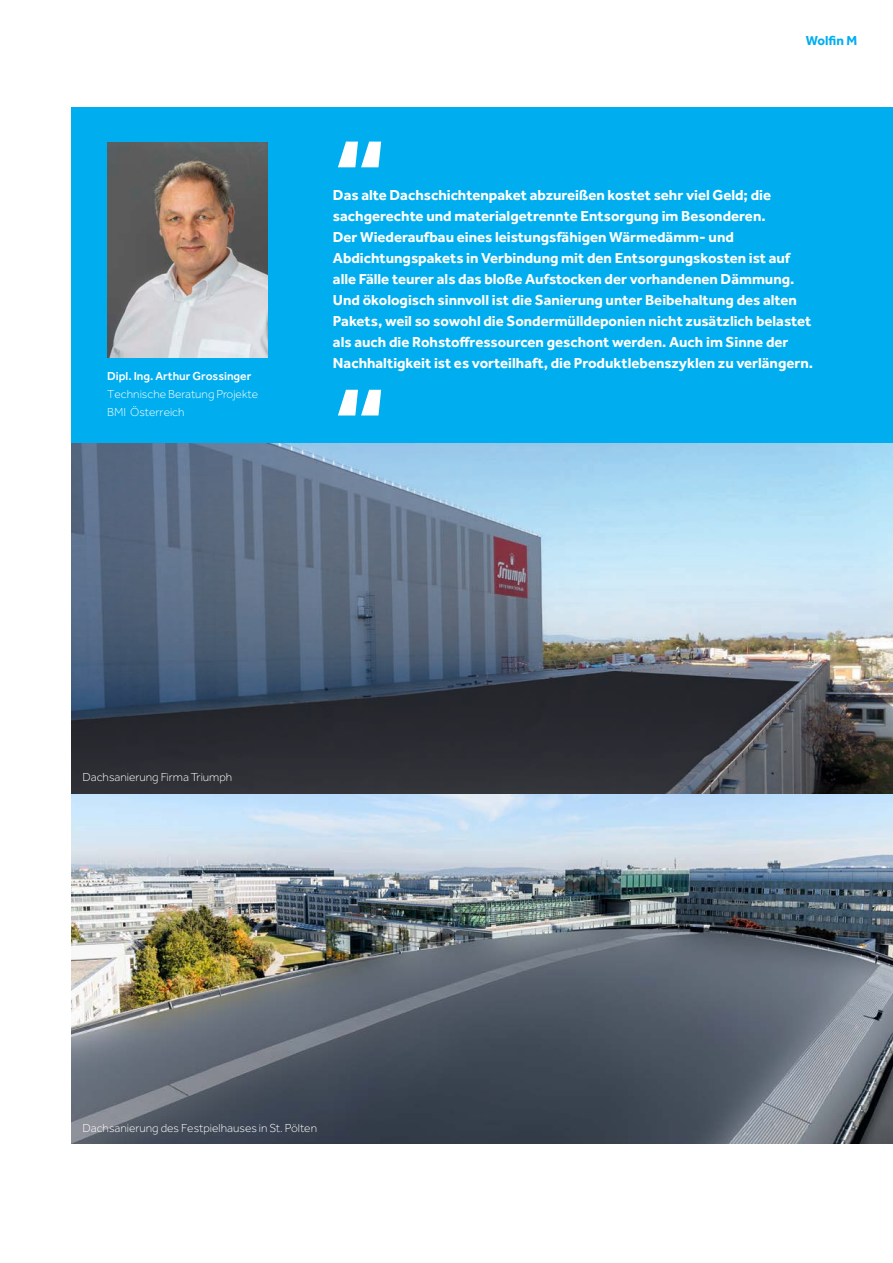
<style>
.page{position:relative;width:893px;height:1263px;background:#fff}
.page>*{position:absolute;margin:0;border:0;box-sizing:border-box;transform-origin:0 0}
.t1{font:700 112.35px "Effra";color:#fff}
.t2{font:700 15px/21px "Effra";color:#fff}
.t3{font:700 13.5px "Effra";color:#00aeef}
.Body_copy_Effra_10_1{font:300 12px/18px "Effra";color:#fff}
.s1{font-weight:500}
</style>
<div class="page">
<div style="left:71px;top:107px;width:822px;height:336px;background:#00aeef"></div>
<img style="left:71px;top:443px;width:822px;height:700px">
<img style="left:107px;top:143px;width:161px;height:215px">
<p class="Body_copy_Effra_10_1" style="left:107px;top:367px;width:152px"><span class="s1">Dipl. Ing. Arthur Grossinger<br></span>Technische Beratung Projekte<br>BMI Österreich</p>
<p class="t3" style="left:806px;top:32px;width:53px">Wolfin M</p>
<p class="t1" style="left:333px;top:110px;width:56px">“</p>
<p class="t2" style="left:333px;top:184px;width:482px">Das alte Dachschichtenpaket abzureißen kostet sehr viel Geld; die sachgerechte und materialgetrennte Entsorgung im Besonderen.<br>Der Wiederaufbau eines leistungsfähigen Wärmedämm- und Abdichtungspakets in Verbindung mit den Entsorgungskosten ist auf alle Fälle teurer als das bloße Aufstocken der vorhandenen Dämmung.<br>Und ökologisch sinnvoll ist die Sanierung unter Beibehaltung des alten Pakets, weil so sowohl die Sondermülldeponien nicht zusätzlich belastet als auch die Rohstoffressourcen geschont werden. Auch im Sinne der Nachhaltigkeit ist es vorteilhaft, die Produktlebenszyklen zu verlängern.</p>
<p class="t1" style="left:333px;top:359px;width:56px">“</p>
<p class="Body_copy_Effra_10_1" style="left:82px;top:768px;width:151px">Dachsanierung Firma Triumph</p>
<p class="Body_copy_Effra_10_1" style="left:82px;top:1118px;width:236px">Dachsanierung des Festpielhauses in St. Pölten</p>
</div>
